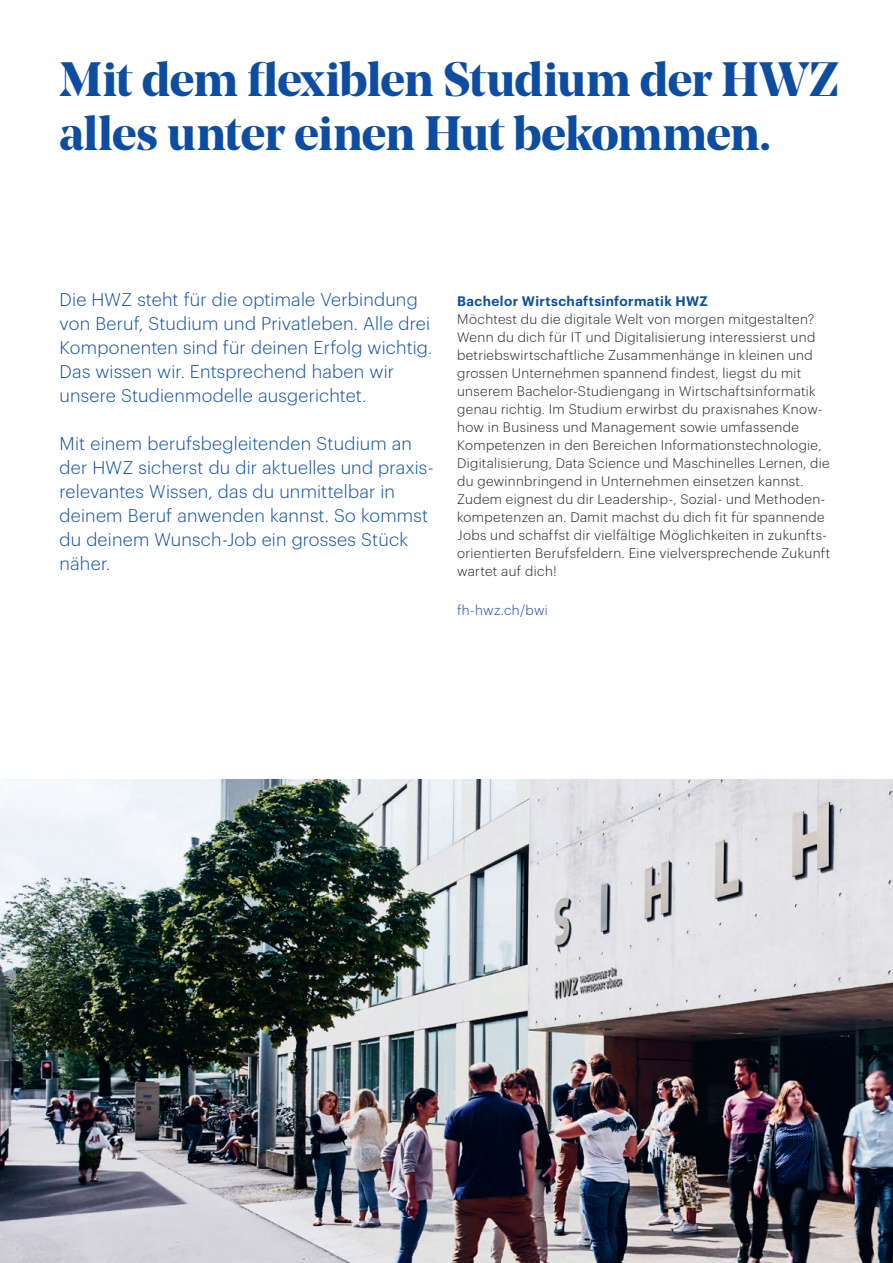
<style>
.page{position:relative;width:893px;height:1263px;background:#fff}
.page>*{position:absolute;margin:0;border:0;box-sizing:border-box;transform-origin:0 0}
.t1{font:700 48px/54px "Noe Display";letter-spacing:-.015em;color:#0d4da1}
.t2{font:300 18px/24px "Graphik";letter-spacing:.015em;color:#0d4da1}
.t3{font:300 13.5px/18px "Graphik";letter-spacing:.025em;color:#231f20}
.t4{font:600 13.5px "Graphik";letter-spacing:.03em;color:#0d4da1}
.t5{font:300 13.5px "Graphik";letter-spacing:.025em;color:#0d4da1}
</style>
<div class="page">
<img style="left:0;top:780px;width:893px;height:483px">
<h1 class="t1" style="left:60px;top:51px;width:781px">Mit dem flexiblen Studium der HWZ alles unter einen Hut bekommen.</h1>
<h2 class="t2" style="left:60px;top:286px;width:374px">Die HWZ steht für die optimale Verbindung von Beruf, Studium und Privatleben. Alle drei Komponenten sind für deinen Erfolg wichtig.<br>Das wissen wir. Entsprechend haben wir unsere Studienmodelle ausgerichtet.</h2>
<h2 class="t2" style="left:60px;top:430px;width:376px">Mit einem berufsbegleitenden Studium an der HWZ sicherst du dir aktuelles und praxis&shy;relevantes Wissen, das du unmittelbar in deinem Beruf anwenden kannst. So kommst du deinem Wunsch-Job ein grosses Stück näher.</h2>
<p class="t4" style="left:457px;top:290px;width:252px">Bachelor Wirtschaftsinformatik HWZ</p>
<p class="t3" style="left:457px;top:309px;width:375px">Möchtest du die digitale Welt von morgen mitgestalten?<br>Wenn du dich für IT und Digitalisierung interessierst und betriebswirtschaftliche Zusammenhänge in kleinen und grossen Unternehmen spannend findest, liegst du mit unserem Bachelor-Studiengang in Wirtschaftsinformatik genau richtig. Im Studium erwirbst du praxisnahes Know&shy;how in Business und Management sowie umfassende Kompetenzen in den Bereichen Informationstechnologie, Digitalisierung, Data Science und Maschinelles Lernen, die du gewinnbringend in Unternehmen einsetzen kannst.<br>Zudem eignest du dir Leadership-, Sozial- und Methoden&shy;kompetenzen an. Damit machst du dich fit für spannende Jobs und schaffst dir vielfältige Möglichkeiten in zukunfts&shy;orientierten Berufsfeldern. Eine vielversprechende Zukunft wartet auf dich!</p>
<p class="t5" style="left:457px;top:600px;width:92px">fh-hwz.ch/bwi</p>
</div>
